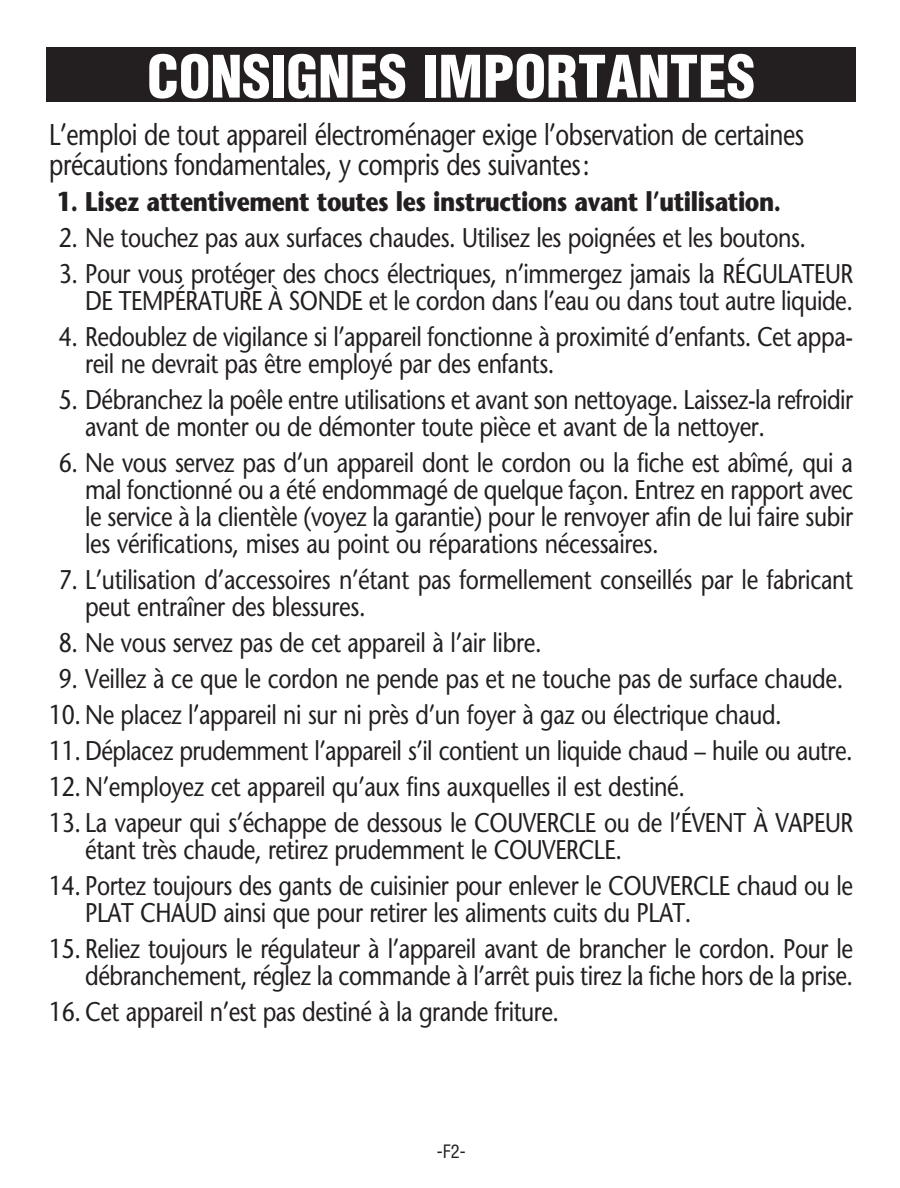
<style>
.page{position:relative;width:900px;height:1188px;background:#fff}
.page>*{position:absolute;margin:0;border:0;box-sizing:border-box;transform-origin:0 0}
.t1{font:900 condensed 57px "Helvetica";color:#fff}
.t2{font:30px/30px "Stone Sans";letter-spacing:-.02em;color:#231f20;scale:.8 1}
.t3{font:27px/27px "Stone Sans";letter-spacing:-.02em;color:#231f20;scale:.85 1}
.t4{font:700 27px "Stone Sans";letter-spacing:-.02em;color:#231f20;scale:.85 1}
.t5{font:condensed 18px "Helvetica";color:#231f20}
</style>
<div class="page">
<div style="left:46px;top:47px;width:810px;height:55px;background:#231f20"></div>
<p class="t1" style="left:147px;top:41px;width:610px">CONSIGNES IMPORTANTES</p>
<p class="t2" style="left:49px;top:119px;width:945px">L’emploi de tout appareil électroménager exige l’observation de certaines précautions fondamentales, y compris des suivantes:</p>
<p class="t4" style="left:57px;top:185px;width:853px">1. Lisez attentivement toutes les instructions avant l’utilisation.</p>
<p class="t3" style="left:59px;top:224px;width:881px">2. Ne touchez pas aux surfaces chaudes. Utilisez les poignées et les boutons.</p>
<p class="t3" style="left:59px;top:260px;width:936px;text-align:right">3. Pour vous protéger des chocs électriques, n’immergez jamais la RÉGULATEUR<br>DE TEMPÉRATURE À SONDE et le cordon dans l’eau ou dans tout autre liquide.</p>
<p class="t3" style="left:85px;top:323px;width:905px;text-indent:-26px">4. Redoublez de vigilance si l’appareil fonctionne à proximité d’enfants. Cet appa&shy;reil ne devrait pas être employé par des enfants.</p>
<p class="t3" style="left:85px;top:386px;width:905px;text-indent:-26px">5. Débranchez la poêle entre utilisations et avant son nettoyage. Laissez-la refroidir avant de monter ou de démonter toute pièce et avant de la nettoyer.</p>
<p class="t3" style="left:85px;top:449px;width:905px;text-align:justify;text-indent:-26px">6. Ne vous servez pas d’un appareil dont le cordon ou la fiche est abîmé, qui a mal fonctionné ou a été endommagé de quelque façon. Entrez en rapport avec le service à la clientèle (voyez la garantie) pour le renvoyer afin de lui faire subir les vérifications, mises au point ou réparations nécessaires.</p>
<p class="t3" style="left:85px;top:566px;width:905px;text-indent:-26px">7. L’utilisation d’accessoires n’étant pas formellement conseillés par le fabricant peut entraîner des blessures.</p>
<p class="t3" style="left:59px;top:629px;width:569px">8. Ne vous servez pas de cet appareil à l’air libre.</p>
<p class="t3" style="left:59px;top:665px;width:925px">9. Veillez à ce que le cordon ne pende pas et ne touche pas de surface chaude.</p>
<p class="t3" style="left:49px;top:701px;width:863px">10. Ne placez l’appareil ni sur ni près d’un foyer à gaz ou électrique chaud.</p>
<p class="t3" style="left:49px;top:737px;width:947px">11. Déplacez prudemment l’appareil s’il contient un liquide chaud – huile ou autre.</p>
<p class="t3" style="left:49px;top:773px;width:750px">12. N’employez cet appareil qu’aux fins auxquelles il est destiné.</p>
<p class="t3" style="left:85px;top:809px;width:905px;text-indent:-36px">13. La vapeur qui s’échappe de dessous le COUVERCLE ou de l’ÉVENT À VAPEUR étant très chaude, retirez prudemment le COUVERCLE.</p>
<p class="t3" style="left:85px;top:872px;width:905px;text-indent:-36px">14. Portez toujours des gants de cuisinier pour enlever le COUVERCLE chaud ou le<br>PLAT CHAUD ainsi que pour retirer les aliments cuits du PLAT.</p>
<p class="t3" style="left:49px;top:935px;width:947px;text-align:right">15. Reliez toujours le régulateur à l’appareil avant de brancher le cordon. Pour le débranchement, réglez la commande à l’arrêt puis tirez la fiche hors de la prise.</p>
<p class="t3" style="left:49px;top:998px;width:601px">16. Cet appareil n’est pas destiné à la grande friture.</p>
<p class="t5" style="left:437px;top:1140px;width:30px">-F2-</p>
</div>
